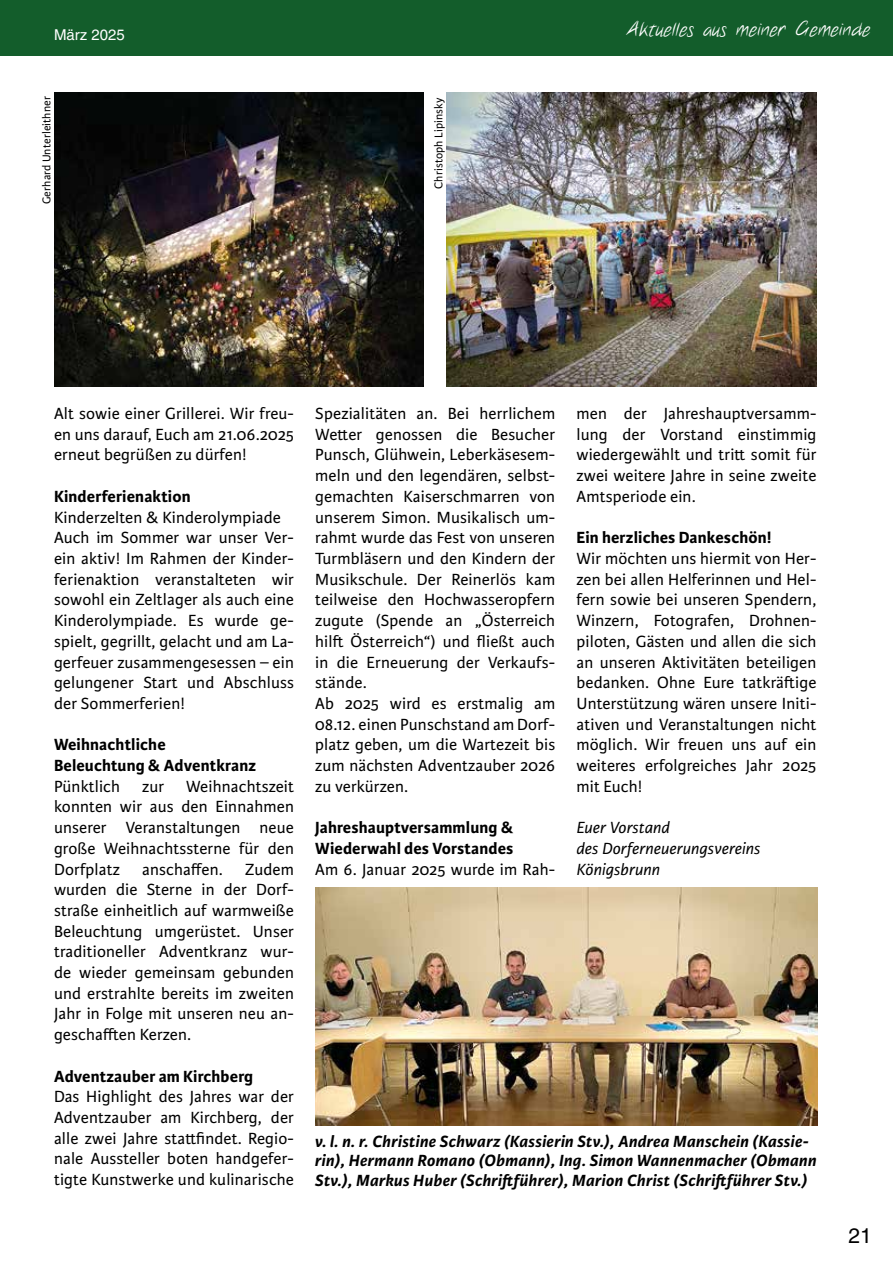
<style>
.page{position:relative;width:893px;height:1263px;background:#fff}
.page>*{position:absolute;margin:0;border:0;box-sizing:border-box;transform-origin:0 0}
.t1{font:21px "Helvetica LT Std";color:#000}
.t2{font:19.5px "Notethis";letter-spacing:.01em;color:#fff}
.t3{font:17.25px/20.7px "Karmina Sans";letter-spacing:.01em;color:#000;text-align:justify}
.t4{font:italic 700 17.25px/19.5px "Karmina Sans";letter-spacing:.02em;color:#000}
.t5{font:700 17.25px/20.7px "Karmina Sans";letter-spacing:.01em;color:#000}
.t6{font:italic 17.25px/20.7px "Karmina Sans";letter-spacing:.01em;color:#000}
.t7{font:15px "Helvetica LT Std";color:#fff}
.t8{font:12px "Karmina Sans";letter-spacing:.01em;color:#000}
</style>
<div class="page">
<div style="left:0;top:0;width:893px;height:55px;background:#135d2b"></div>
<img style="left:54px;top:92px;width:370px;height:295px">
<img style="left:446px;top:92px;width:370px;height:295px">
<img style="left:315px;top:888px;width:503px;height:238px">
<p class="t7" style="left:54px;top:26px;width:72px">März 2025</p>
<p class="t2" style="left:628px;top:17px;width:244px">Aktuelles aus meiner Gemeinde</p>
<p class="t8" style="left:40px;top:204px;width:109px;rotate:-90deg">Gerhard Unterleithner</p>
<p class="t8" style="left:432px;top:189px;width:93px;rotate:-90deg">Christoph Lipinsky</p>
<p class="t3" style="left:54px;top:403px;width:241px">Alt sowie einer Grillerei. Wir freu&shy;en uns darauf, Euch am 21.06.2025 erneut begrüßen zu dürfen!</p>
<p class="t5" style="left:54px;top:486px;width:138px">Kinderferienaktion</p>
<p class="t3" style="left:54px;top:507px;width:241px;text-align:left">Kinderzelten &amp; Kinderolympiade<br>Auch im Sommer war unser Ver&shy;ein aktiv! Im Rahmen der Kinder&shy;ferienaktion veranstalteten wir sowohl ein Zeltlager als auch eine<br>Kinderolympiade. Es wurde ge&shy;spielt, gegrillt, gelacht und am La&shy;gerfeuer zusammengesessen – ein gelungener Start und Abschluss der Sommerferien!</p>
<p class="t5" style="left:54px;top:735px;width:204px">Weihnachtliche<br>Beleuchtung &amp; Adventkranz</p>
<p class="t3" style="left:54px;top:776px;width:68px">Pünktlich</p>
<p class="t3" style="left:142px;top:776px;width:23px">zur</p>
<p class="t3" style="left:54px;top:776px;width:241px;text-indent:132px">Weihnachtszeit konnten wir aus den Einnahmen unserer Veranstaltungen neue große Weihnachtssterne für den Dorfplatz</p>
<p class="t3" style="left:54px;top:859px;width:241px;text-indent:191px">Zudem wurden die Sterne in der Dorf&shy;straße einheitlich auf warmweiße Beleuchtung umgerüstet. Unser traditioneller Adventkranz wur&shy;de wieder gemeinsam gebunden und erstrahlte bereits im zweiten Jahr in Folge mit unseren neu an&shy;geschafften Kerzen.</p>
<p class="t5" style="left:54px;top:1066px;width:201px">Adventzauber am Kirchberg</p>
<p class="t3" style="left:54px;top:1087px;width:241px">Das Highlight des Jahres war der Adventzauber am Kirchberg, der alle zwei Jahre stattfindet. Regio&shy;nale Aussteller boten handgefer&shy;tigte Kunstwerke und kulinarische</p>
<p class="t3" style="left:142px;top:859px;width:82px">anschaffen.</p>
<p class="t3" style="left:315px;top:403px;width:241px;text-align:left">Spezialitäten an. Bei herrlichem<br>Wetter genossen die Besucher<br>Punsch, Glühwein, Leberkäsesem&shy;meln und den legendären, selbst&shy;gemachten Kaiserschmarren von unserem Simon. Musikalisch um&shy;rahmt wurde das Fest von unseren<br>Turmbläsern und den Kindern der<br>Musikschule. Der Reinerlös kam teilweise den Hochwasseropfern zugute (Spende an „Österreich hilft Österreich“) und fließt auch in die Erneuerung der Verkaufs&shy;stände.<br>Ab 2025 wird es erstmalig am<br>08.12. einen Punschstand am Dorf&shy;platz geben, um die Wartezeit bis zum nächsten Adventzauber 2026 zu verkürzen.</p>
<p class="t5" style="left:315px;top:817px;width:200px">Jahreshauptversammlung &amp;<br>Wiederwahl des Vorstandes</p>
<p class="t3" style="left:315px;top:859px;width:241px">Am 6. Januar 2025 wurde im Rah-</p>
<p class="t3" style="left:576px;top:403px;width:241px">men der Jahreshauptversamm&shy;lung der Vorstand einstimmig wiedergewählt und tritt somit für zwei weitere Jahre in seine zweite Amtsperiode ein.</p>
<p class="t5" style="left:576px;top:528px;width:197px">Ein herzliches Dankeschön!</p>
<p class="t3" style="left:576px;top:548px;width:241px">Wir möchten uns hiermit von Her&shy;zen bei allen Helferinnen und Hel&shy;fern sowie bei unseren Spendern, Winzern, Fotografen, Drohnen&shy;piloten, Gästen und allen die sich an unseren Aktivitäten beteiligen bedanken. Ohne Eure tatkräftige Unterstützung wären unsere Initi&shy;ativen und Veranstaltungen nicht möglich. Wir freuen uns auf ein weiteres erfolgreiches Jahr 2025 mit Euch!</p>
<p class="t6" style="left:576px;top:817px;width:185px">Euer Vorstand<br>des Dorferneuerungsvereins<br>Königsbrunn</p>
<p class="t4" style="left:315px;top:1132px;width:503px">v. l. n. r. Christine Schwarz (Kassierin Stv.), Andrea Manschein (Kassie&shy;rin), Hermann Romano (Obmann), Ing. Simon Wannenmacher (Obmann<br>Stv.), Markus Huber (Schriftführer), Marion Christ (Schriftführer Stv.)</p>
<p class="t1" style="left:848px;top:1224px;width:25px">21</p>
</div>
